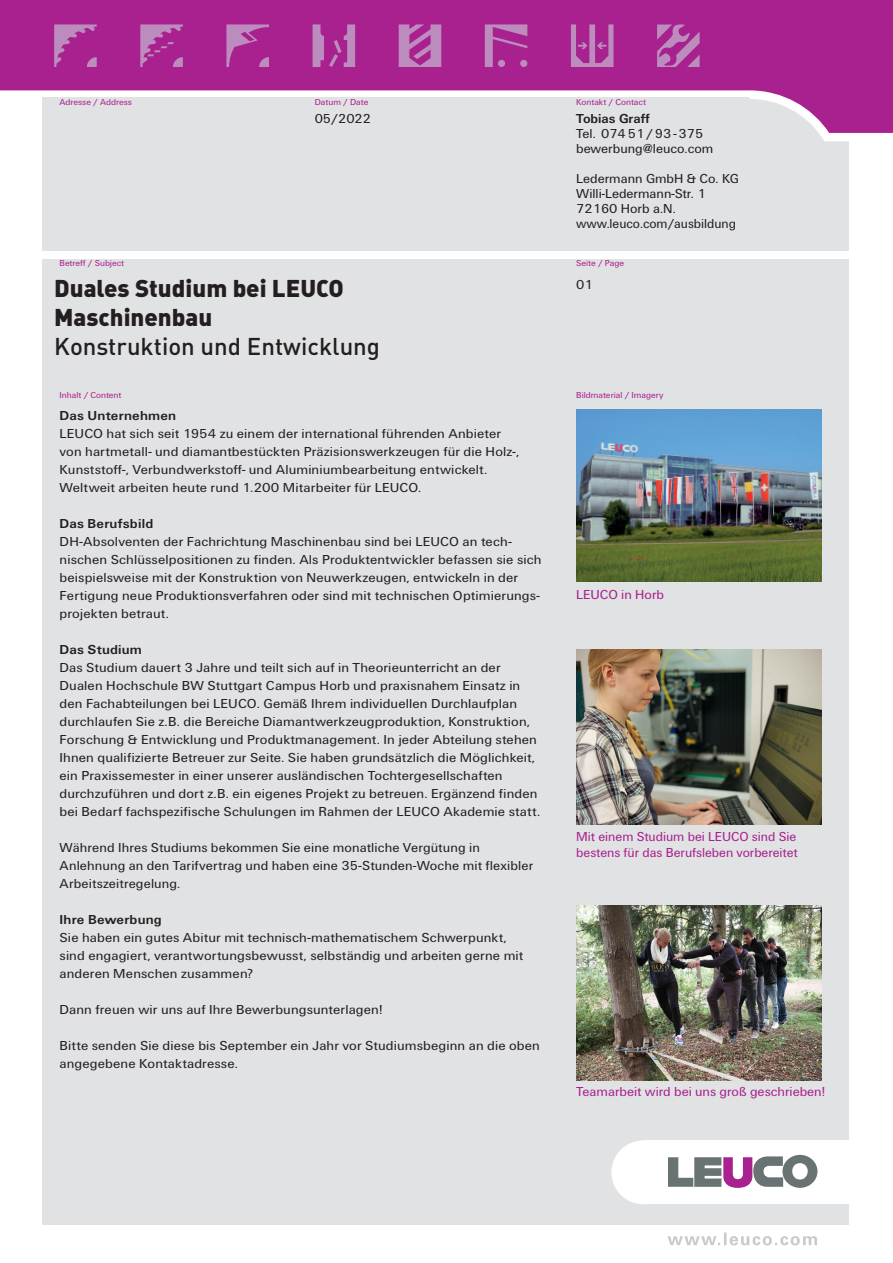
<style>
.page{position:relative;width:893px;height:1263px;background:#fff}
.page>*{position:absolute;margin:0;border:0;box-sizing:border-box;transform-origin:0 0}
.t1{font:900 24px/28.8px "DIN Pro";color:#231f20}
.t2{font:500 24px "DIN Pro";color:#231f20}
.t3{font:13.5px/18px "LEUCO UN";letter-spacing:.01em;color:#231f20}
.t4{font:13.5px/16.2px "LEUCO UN";color:#a9218e}
.t5{font:700 13.5px "LEUCO UN";letter-spacing:.015em;color:#231f20}
.t6{font:9px "LEUCO UN";color:#a9218e}
</style>
<div class="page">
<div style="left:42px;top:98px;width:807px;height:153px;background:#e1e2e4"></div>
<div style="left:42px;top:259px;width:807px;height:966px;background:#e1e2e4"></div>
<svg style="left:819px;top:133px;width:30px;height:8px"></svg>
<svg style="left:0;top:0;width:893px;height:133px;fill:#a9218e"></svg>
<svg style="left:485px;top:24px;width:42px;height:43px;background:#b04aa0"></svg>
<div style="left:498px;top:60px;width:7px;height:7px;background:#bd8cbf;border-radius:50%"></div>
<div style="left:520px;top:60px;width:7px;height:7px;background:#bd8cbf;border-radius:50%"></div>
<svg style="left:313px;top:24px;width:42px;height:43px;background:#b253a5"></svg>
<svg style="left:54px;top:24px;width:43px;height:43px;background:#b04aa0"></svg>
<svg style="left:140px;top:24px;width:43px;height:43px;background:#b14ca2"></svg>
<svg style="left:657px;top:24px;width:43px;height:43px;background:#b254a5"></svg>
<svg style="left:226px;top:24px;width:43px;height:43px;background:#b04aa1"></svg>
<svg style="left:399px;top:24px;width:42px;height:43px;background:#b66bb0"></svg>
<svg style="left:571px;top:24px;width:42px;height:43px;background:#b254a5"></svg>
<div style="left:611px;top:1140px;width:64px;height:64px;background:#fff;border-radius:50%"></div>
<div style="left:643px;top:1140px;width:207px;height:64px;background:#fff"></div>
<svg style="left:668px;top:1155px;width:149px;height:33px"></svg>
<svg style="left:668px;top:1232px;width:149px;height:13px"></svg>
<img style="left:576px;top:410px;width:245px;height:171px">
<img style="left:576px;top:650px;width:245px;height:174px">
<img style="left:576px;top:905px;width:245px;height:176px">
<p class="t6" style="left:60px;top:97px;width:74px">Adresse / Address</p>
<p class="t6" style="left:315px;top:97px;width:55px">Datum / Date</p>
<p class="t6" style="left:576px;top:97px;width:71px">Kontakt / Contact</p>
<p class="t3" style="left:315px;top:110px;width:58px">05/2022</p>
<p class="t5" style="left:576px;top:111px;width:75px">Tobias Graff</p>
<p class="t3" style="left:576px;top:126px;width:139px;line-height:15px">Tel. 07451/93-375 bewerbung@leuco.com</p>
<p class="t3" style="left:576px;top:171px;width:164px;line-height:15px">Ledermann GmbH &amp; Co. KG<br>Willi-Ledermann-Str. 1<br>72160 Horb a.N. www.leuco.com/ausbildung</p>
<p class="t6" style="left:60px;top:258px;width:66px">Betreff / Subject</p>
<p class="t6" style="left:576px;top:258px;width:50px">Seite / Page</p>
<h1 class="t1" style="left:54px;top:273px;width:291px">Duales Studium bei LEUCO<br>Maschinenbau</h1>
<h1 class="t2" style="left:54px;top:330px;width:327px">Konstruktion und Entwicklung</h1>
<p class="t3" style="left:576px;top:275px;width:18px">01</p>
<p class="t6" style="left:60px;top:390px;width:64px">Inhalt / Content</p>
<p class="t6" style="left:576px;top:390px;width:89px">Bildmaterial / Imagery</p>
<p class="t5" style="left:60px;top:408px;width:118px">Das Unternehmen</p>
<p class="t3" style="left:60px;top:425px;width:461px">LEUCO hat sich seit 1954 zu einem der international führenden Anbieter von hartmetall- und diamantbestückten Präzisionswerkzeugen für die Holz-, Kunststoff-, Verbundwerkstoff- und Aluminiumbearbeitung entwickelt.<br>Weltweit arbeiten heute rund 1.200 Mitarbeiter für LEUCO.</p>
<p class="t5" style="left:60px;top:516px;width:95px">Das Berufsbild</p>
<p class="t3" style="left:60px;top:533px;width:484px">DH-Absolventen der Fachrichtung Maschinenbau sind bei LEUCO an tech&shy;nischen Schlüsselpositionen zu finden. Als Produktentwickler befassen sie sich beispielsweise mit der Konstruktion von Neuwerkzeugen, entwickeln in der Fertigung neue Produktionsverfahren oder sind mit technischen Optimierungs&shy;projekten betraut.</p>
<p class="t5" style="left:60px;top:642px;width:84px">Das Studium</p>
<p class="t3" style="left:60px;top:659px;width:482px">Das Studium dauert 3 Jahre und teilt sich auf in Theorieunterricht an der Dualen Hochschule BW Stuttgart Campus Horb und praxisnahem Einsatz in den Fachabteilungen bei LEUCO. Gemäß Ihrem individuellen Durchlaufplan durchlaufen Sie z.B. die Bereiche Diamantwerkzeugproduktion, Konstruktion, Forschung &amp; Entwicklung und Produktmanagement. In jeder Abteilung stehen Ihnen qualifizierte Betreuer zur Seite. Sie haben grundsätzlich die Möglichkeit, ein Praxissemester in einer unserer ausländischen Tochtergesellschaften durchzuführen und dort z.B. ein eigenes Projekt zu betreuen. Ergänzend finden bei Bedarf fachspezifische Schulungen im Rahmen der LEUCO Akademie statt.</p>
<p class="t3" style="left:60px;top:839px;width:475px">Während Ihres Studiums bekommen Sie eine monatliche Vergütung in<br>Anlehnung an den Tarifvertrag und haben eine 35-Stunden-Woche mit flexibler<br>Arbeitszeitregelung.</p>
<p class="t5" style="left:60px;top:912px;width:104px">Ihre Bewerbung</p>
<p class="t3" style="left:60px;top:929px;width:465px">Sie haben ein gutes Abitur mit technisch-mathematischem Schwerpunkt, sind engagiert, verantwortungsbewusst, selbständig und arbeiten gerne mit anderen Menschen zusammen?</p>
<p class="t3" style="left:60px;top:1001px;width:324px">Dann freuen wir uns auf Ihre Bewerbungsunterlagen!</p>
<p class="t3" style="left:60px;top:1037px;width:482px">Bitte senden Sie diese bis September ein Jahr vor Studiumsbeginn an die oben angegebene Kontaktadresse.</p>
<p class="t4" style="left:576px;top:587px;width:89px">LEUCO in Horb</p>
<p class="t4" style="left:576px;top:829px;width:223px">Mit einem Studium bei LEUCO sind Sie bestens für das Berufsleben vorbereitet</p>
<p class="t4" style="left:576px;top:1084px;width:250px">Teamarbeit wird bei uns groß geschrieben!</p>
</div>
